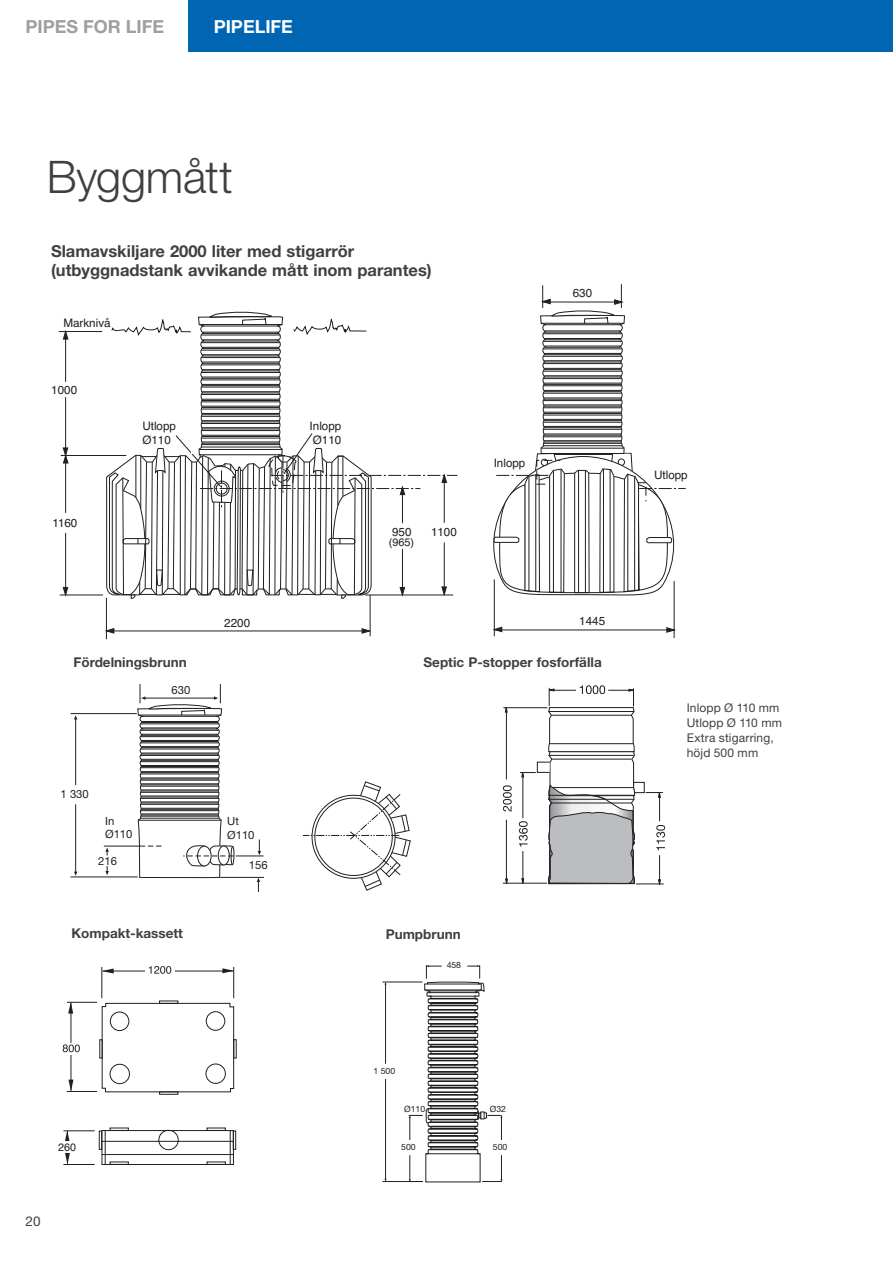
<style>
.page{position:relative;width:893px;height:1263px;background:#fff}
.page>*{position:absolute;margin:0;border:0;box-sizing:border-box;transform-origin:0 0}
.t1{font:300 45px "Helvetica Neue";letter-spacing:-.005em;color:#404041}
.t2{font:700 18px "Helvetica Neue";color:#9d9fa1}
.t3{font:700 18px "Helvetica Neue";color:#fff}
.t4{font:700 16.5px/19.5px "Helvetica Neue";color:#404041}
.t5{font:700 13.5px "Helvetica Neue";color:#404041}
.t6{font:13.5px "Helvetica Neue";color:#404041}
.t7{font:12px/15px "Helvetica Neue";letter-spacing:.01em;color:#404041}
.t8{font:11.7px/14px "Helvetica";color:#231f20}
.t9{font:11.25px/13.4px "Helvetica Neue";color:#231f20}
.t10{font:10.95px "Helvetica";color:#231f20}
.t11{font:10.8px "Helvetica";color:#231f20}
.t12{font:8.7px "Helvetica Neue";color:#231f20}
</style>
<div class="page">
<div style="left:188px;top:0;width:705px;height:51px;background:#0066b3"></div>
<hr style="left:385px;top:984px;width:1px;height:195px;background:#231f20">
<hr style="left:382px;top:1181px;width:41px;height:1px;background:#231f20">
<hr style="left:382px;top:982px;width:40px;height:1px;background:#231f20">
<div style="left:370px;top:1064px;width:29px;height:14px;background:#fff"></div>
<svg style="left:409px;top:965px;width:93px;height:217px"></svg>
<div style="left:442px;top:958px;width:25px;height:14px;background:#fff"></div>
<hr style="left:59px;top:331px;width:43px;height:1px;background:#231f20">
<hr style="left:60px;top:595px;width:43px;height:1px;background:#231f20">
<hr style="left:61px;top:455px;width:65px;height:1px;background:#231f20">
<hr style="left:106px;top:598px;width:1px;height:41px;background:#231f20">
<hr style="left:370px;top:595px;width:1px;height:41px;background:#231f20">
<hr style="left:109px;top:631px;width:259px;height:1px;background:#231f20">
<hr style="left:65px;top:533px;width:1px;height:62px;background:#231f20">
<hr style="left:65px;top:397px;width:1px;height:116px;background:#231f20">
<hr style="left:65px;top:332px;width:1px;height:50px;background:#231f20">
<svg style="left:63px;top:332px;width:5px;height:7px"></svg>
<svg style="left:63px;top:448px;width:5px;height:15px"></svg>
<svg style="left:63px;top:587px;width:5px;height:8px"></svg>
<svg style="left:106px;top:628px;width:8px;height:5px"></svg>
<svg style="left:362px;top:628px;width:8px;height:5px"></svg>
<hr style="left:494px;top:579px;width:1px;height:57px;background:#231f20">
<hr style="left:674px;top:581px;width:1px;height:57px;background:#231f20">
<hr style="left:494px;top:630px;width:179px;height:1px;background:#231f20">
<svg style="left:667px;top:627px;width:8px;height:5px"></svg>
<svg style="left:494px;top:627px;width:8px;height:5px"></svg>
<svg style="left:493px;top:284px;width:193px;height:314px"></svg>
<svg style="left:106px;top:311px;width:351px;height:288px"></svg>
<hr style="left:75px;top:719px;width:1px;height:153px;background:#231f20">
<hr style="left:70px;top:876px;width:68px;height:1px;background:#231f20">
<hr style="left:70px;top:713px;width:67px;height:1px;background:#231f20">
<svg style="left:74px;top:871px;width:3px;height:5px"></svg>
<hr style="left:104px;top:846px;width:36px;height:1px;background:#231f20">
<svg style="left:105px;top:847px;width:4px;height:28px"></svg>
<svg style="left:137px;top:684px;width:127px;height:208px"></svg>
<div style="left:56px;top:785px;width:38px;height:19px;background:#fff"></div>
<div style="left:94px;top:856px;width:36px;height:9px;background:#fff"></div>
<div style="left:245px;top:858px;width:37px;height:12px;background:#fff"></div>
<svg style="left:303px;top:781px;width:108px;height:110px"></svg>
<hr style="left:103px;top:971px;width:130px;height:1px;background:#231f20">
<div style="left:145px;top:964px;width:30px;height:12px;background:#fff"></div>
<div style="left:102px;top:1130px;width:132px;height:35px;border:1px solid #231f20"></div>
<hr style="left:71px;top:1002px;width:1px;height:89px;background:#231f20">
<hr style="left:67px;top:1091px;width:30px;height:1px;background:#231f20">
<hr style="left:67px;top:1002px;width:30px;height:1px;background:#231f20">
<svg style="left:207px;top:1162px;width:19px;height:2px"></svg>
<svg style="left:110px;top:1162px;width:19px;height:2px"></svg>
<div style="left:159px;top:1130px;width:20px;height:20px;border:1px solid #231f20;border-radius:50%"></div>
<div style="left:233px;top:1131px;width:3px;height:18px;border:1px solid #231f20"></div>
<div style="left:99px;top:1131px;width:3px;height:18px;border:1px solid #231f20"></div>
<div style="left:207px;top:1128px;width:19px;height:3px;border:1px solid #231f20"></div>
<div style="left:110px;top:1128px;width:19px;height:3px;border:1px solid #231f20"></div>
<svg style="left:100px;top:1002px;width:136px;height:91px"></svg>
<hr style="left:105px;top:1130px;width:1px;height:34px;background:#231f20">
<hr style="left:230px;top:1130px;width:1px;height:34px;background:#231f20">
<hr style="left:102px;top:1141px;width:131px;height:1px;background:#231f20">
<hr style="left:102px;top:1154px;width:131px;height:1px;background:#231f20">
<svg style="left:68px;top:1002px;width:5px;height:11px"></svg>
<svg style="left:68px;top:1079px;width:5px;height:12px"></svg>
<hr style="left:102px;top:967px;width:1px;height:31px;background:#231f20">
<hr style="left:233px;top:967px;width:1px;height:31px;background:#231f20">
<svg style="left:222px;top:968px;width:12px;height:5px"></svg>
<svg style="left:102px;top:968px;width:12px;height:5px"></svg>
<hr style="left:63px;top:1164px;width:32px;height:1px;background:#231f20">
<hr style="left:63px;top:1130px;width:32px;height:1px;background:#231f20">
<svg style="left:65px;top:1130px;width:5px;height:11px"></svg>
<svg style="left:65px;top:1153px;width:5px;height:11px"></svg>
<svg style="left:149px;top:966px;width:22px;height:8px"></svg>
<div style="left:56px;top:1043px;width:30px;height:11px;background:#fff"></div>
<svg style="left:63px;top:1044px;width:17px;height:8px"></svg>
<div style="left:537px;top:762px;width:13px;height:11px;border:1px solid #231f20"></div>
<hr style="left:503px;top:707px;width:44px;height:1px;background:#231f20">
<hr style="left:503px;top:883px;width:44px;height:1px;background:#231f20">
<hr style="left:523px;top:775px;width:1px;height:43px;background:#231f20">
<hr style="left:523px;top:851px;width:1px;height:32px;background:#231f20">
<hr style="left:506px;top:707px;width:1px;height:72px;background:#231f20">
<hr style="left:506px;top:820px;width:1px;height:63px;background:#231f20">
<svg style="left:520px;top:772px;width:16px;height:5px"></svg>
<svg style="left:521px;top:878px;width:3px;height:6px"></svg>
<svg style="left:503px;top:785px;width:9px;height:27px"></svg>
<svg style="left:519px;top:821px;width:9px;height:26px"></svg>
<svg style="left:548px;top:685px;width:117px;height:200px"></svg>
<p class="t2" style="left:26px;top:20px;width:140px">PIPES FOR LIFE</p>
<p class="t3" style="left:214px;top:20px;width:81px">PIPELIFE</p>
<h1 class="t1" style="left:47px;top:161px;width:188px">Byggmått</h1>
<p class="t4" style="left:51px;top:243px;width:382px">Slamavskiljare 2000 liter med stigarrör (utbyggnadstank avvikande mått inom parantes)</p>
<p class="t8" style="left:63px;top:317px;width:49px">Marknivå</p>
<p class="t8" style="left:51px;top:384px;width:27px">1000</p>
<p class="t8" style="left:52px;top:517px;width:27px">1160</p>
<p class="t8" style="left:142px;top:420px;width:35px">Utlopp<br>Ø110</p>
<p class="t8" style="left:310px;top:420px;width:33px">Inlopp<br>Ø110</p>
<p class="t8" style="left:392px;top:526px;width:21px">950</p>
<p class="t10" style="left:389px;top:538px;width:27px">(965)</p>
<p class="t8" style="left:431px;top:526px;width:27px">1100</p>
<p class="t8" style="left:494px;top:457px;width:33px">Inlopp</p>
<p class="t8" style="left:573px;top:287px;width:21px">630</p>
<p class="t8" style="left:224px;top:617px;width:27px">2200</p>
<p class="t8" style="left:579px;top:615px;width:27px">1445</p>
<p class="t5" style="left:73px;top:657px;width:115px">Fördelningsbrunn</p>
<p class="t5" style="left:424px;top:657px;width:180px">Septic P-stopper fosforfälla</p>
<p class="t9" style="left:61px;top:787px;width:30px">1 330</p>
<p class="t9" style="left:171px;top:684px;width:20px">630</p>
<p class="t9" style="left:94px;top:814px;width:29px">In In<br>Ø110</p>
<p class="t9" style="left:227px;top:814px;width:29px">Ut<br>Ø110</p>
<p class="t9" style="left:249px;top:858px;width:20px">156</p>
<p class="t9" style="left:105px;top:828px;width:29px">Ø110</p>
<p class="t9" style="left:98px;top:854px;width:20px">216</p>
<p class="t5" style="left:72px;top:929px;width:113px">Kompakt-kassett</p>
<p class="t11" style="left:58px;top:1143px;width:19px">260</p>
<p class="t6" style="left:26px;top:1216px;width:17px">20</p>
<p class="t5" style="left:386px;top:929px;width:77px">Pumpbrunn</p>
<p class="t12" style="left:447px;top:960px;width:16px">458</p>
<p class="t12" style="left:374px;top:1066px;width:23px">1 500</p>
<p class="t12" style="left:404px;top:1103px;width:23px">Ø110</p>
<p class="t12" style="left:490px;top:1103px;width:18px">Ø32</p>
<p class="t12" style="left:401px;top:1142px;width:16px">500</p>
<p class="t12" style="left:493px;top:1142px;width:16px">500</p>
<p class="t8" style="left:654px;top:469px;width:35px">Utlopp</p>
<p class="t7" style="left:687px;top:702px;width:97px">Inlopp Ø 110 mm<br>Utlopp Ø 110 mm<br>Extra stigarring, höjd 500 mm</p>
</div>
